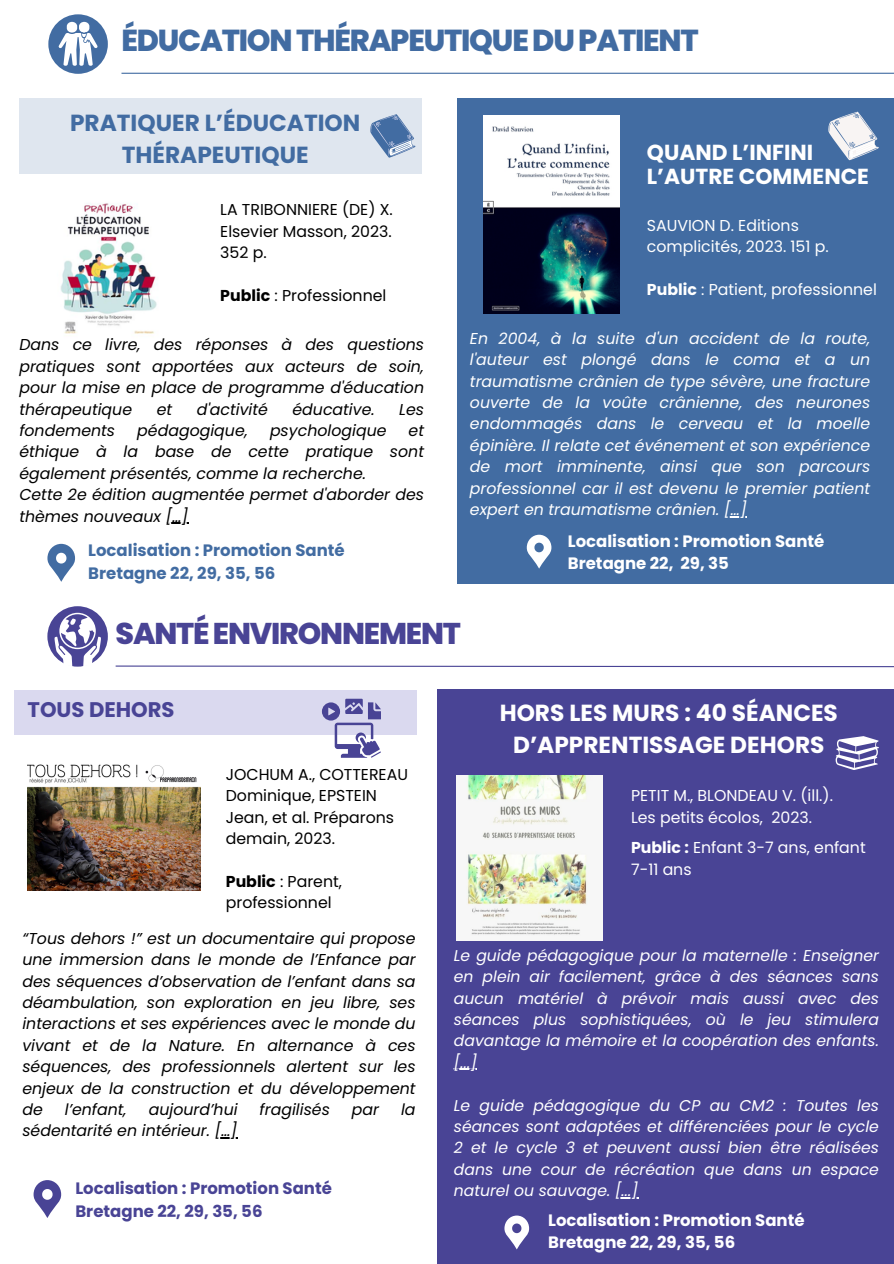
<style>
.page{position:relative;width:894px;height:1264px;background:#fff}
.page>*{position:absolute;margin:0;border:0;box-sizing:border-box;transform-origin:0 0}
.t1{font:800 30.3px "Poppins";letter-spacing:-.04em;color:#426ca2}
.t2{font:800 30px "Poppins";letter-spacing:-.04em;color:#494495}
.t3{font:700 23.25px/31.5px "Poppins";color:#fff;text-align:center}
.t4{font:700 23.25px/31.5px "Poppins";color:#426ca2;text-align:center}
.t5{font:700 21.75px/23.7px "Poppins";color:#fff}
.t6{font:700 21.15px "Poppins";color:#494495}
.t7{font:700 16.5px/22.5px "Poppins";color:#fff}
.t8{font:700 16.5px/22.5px "Poppins";color:#426ca2}
.t9{font:700 16.5px/22.5px "Poppins";color:#494495}
.t10{font:italic 15.75px/21.3px "Poppins";color:#000;text-align:justify}
.t11{font:italic 15.75px/21.3px "Poppins";color:#fff;text-align:justify}
.t12{font:15.75px/21.3px "Poppins";color:#000}
.t13{font:15.75px/21.3px "Poppins";color:#fff}
.t14{font:italic 15.6px/21.3px "Poppins";color:#fff;text-align:justify}
.s1{font-weight:700}
</style>
<div class="page">
<hr style="left:121px;top:73px;width:772px;height:1px;background:#426ca2">
<div style="left:19px;top:98px;width:402px;height:75px;background:#dfe6ef"></div>
<div style="left:456px;top:98px;width:437px;height:485px;background:#426ca2"></div>
<img style="left:60px;top:203px;width:97px;height:131px">
<img style="left:483px;top:116px;width:136px;height:198px">
<svg style="left:526px;top:534px;width:25px;height:34px"></svg>
<svg style="left:115px;top:665px;width:778px;height:2px;background:#9b98c4"></svg>
<div style="left:14px;top:689px;width:402px;height:45px;background:#dad9ef"></div>
<div style="left:437px;top:689px;width:456px;height:574px;background:#494495"></div>
<svg style="left:47px;top:544px;width:28px;height:38px"></svg>
<svg style="left:34px;top:1180px;width:27px;height:37px"></svg>
<img style="left:456px;top:775px;width:146px;height:165px">
<img style="left:28px;top:764px;width:173px;height:126px">
<svg style="left:828px;top:112px;width:50px;height:48px"></svg>
<svg style="left:504px;top:1215px;width:25px;height:34px"></svg>
<div style="left:48px;top:14px;width:60px;height:60px;background:#426ca2;border-radius:50%"></div>
<svg style="left:48px;top:15px;width:50px;height:51px"></svg>
<svg style="left:370px;top:114px;width:45px;height:44px"></svg>
<svg style="left:835px;top:736px;width:44px;height:33px"></svg>
<hr style="left:166px;top:522px;width:22px;height:2px;background:#000">
<svg style="left:729px;top:516px;width:17px;height:1px"></svg>
<svg style="left:220px;top:1137px;width:17px;height:1px"></svg>
<svg style="left:454px;top:1068px;width:23px;height:1px"></svg>
<svg style="left:620px;top:1197px;width:18px;height:1px"></svg>
<div style="left:47px;top:606px;width:61px;height:60px;background:#494495;border-radius:50%"></div>
<svg style="left:54px;top:612px;width:47px;height:54px"></svg>
<svg style="left:322px;top:698px;width:58px;height:59px"></svg>
<h1 class="t1" style="left:121px;top:19px;width:578px">ÉDUCATIONTHÉRAPEUTIQUEDUPATIENT</h1>
<h3 class="t4" style="left:70px;top:107px;width:292px">PRATIQUER L’ÉDUCATION<br>THÉRAPEUTIQUE</h3>
<p class="t12" style="left:220px;top:199px;width:174px;text-align:justify">LA TRIBONNIERE (DE) X.<br>Elsevier Masson, 2023.<br>352 p.</p>
<p class="t12" style="left:220px;top:284px;width:167px"><span class="s1">Public</span> : Professionnel</p>
<p class="t10" style="left:19px;top:334px;width:406px">Dans ce livre, des réponses à des questions pratiques sont apportées aux acteurs de soin, pour la mise en place de programme d'éducation thérapeutique</p>
<p class="t10" style="left:157px;top:398px;width:17px">et</p>
<p class="t10" style="left:197px;top:398px;width:73px">d'activité</p>
<p class="t10" style="left:292px;top:398px;width:84px">éducative.</p>
<p class="t10" style="left:399px;top:398px;width:26px">Les</p>
<p class="t10" style="left:19px;top:420px;width:97px">fondements</p>
<p class="t10" style="left:137px;top:420px;width:112px">pédagogique,</p>
<p class="t10" style="left:270px;top:420px;width:118px">psychologique</p>
<p class="t10" style="left:19px;top:420px;width:406px;text-align:left;text-indent:389px">et éthique à la base de cette pratique sont également présentés, comme la recherche.<br>Cette 2e édition augmentée permet d'aborder des thèmes nouveaux […]</p>
<p class="t8" style="left:88px;top:539px;width:258px">Localisation : Promotion Santé<br>Bretagne 22, 29, 35, 56</p>
<h3 class="t5" style="left:646px;top:141px;width:223px">QUAND L’INFINI<br>L’AUTRE COMMENCE</h3>
<p class="t13" style="left:646px;top:215px;width:183px">SAUVION D. Editions complicités, 2023. 151 p.</p>
<p class="t13" style="left:646px;top:279px;width:231px"><span class="s1">Public</span> : Patient, professionnel</p>
<p class="t11" style="left:470px;top:328px;width:401px">En 2004, à la suite d'un accident de la route, l'auteur est plongé dans le coma et a un traumatisme crânien de type sévère, une fracture ouverte de la voûte crânienne, des neurones endommagés dans le cerveau et la moelle épinière. Il relate cet événement et son expérience de mort imminente, ainsi que son parcours professionnel car il est devenu le premier patient expert en traumatisme crânien. […]</p>
<p class="t7" style="left:567px;top:529px;width:258px">Localisation : Promotion Santé<br>Bretagne 22, 29, 35</p>
<h2 class="t2" style="left:116px;top:612px;width:347px">SANTÉENVIRONNEMENT</h2>
<h3 class="t6" style="left:28px;top:695px;width:148px">TOUS DEHORS</h3>
<h3 class="t3" style="left:499px;top:697px;width:339px">HORS LES MURS : 40 SÉANCES<br>D’APPRENTISSAGE DEHORS</h3>
<p class="t12" style="left:226px;top:764px;width:183px">JOCHUM A., COTTEREAU<br>Dominique, EPSTEIN<br>Jean, et al. Préparons demain, 2023.</p>
<p class="t12" style="left:226px;top:870px;width:118px"><span class="s1">Public</span> : Parent, professionnel</p>
<p class="t10" style="left:22px;top:927px;width:394px">“Tous dehors !” est un documentaire qui propose une immersion dans le monde de l’Enfance par des séquences d’observation de l’enfant dans sa déambulation, son exploration en jeu libre, ses interactions et ses expériences avec le monde du vivant et de la Nature. En alternance à ces séquences, des professionnels alertent sur les enjeux de la construction et du développement de</p>
<p class="t10" style="left:65px;top:1098px;width:63px">l’enfant,</p>
<p class="t10" style="left:149px;top:1098px;width:90px">aujourd’hui</p>
<p class="t10" style="left:259px;top:1098px;width:72px">fragilisés</p>
<p class="t10" style="left:352px;top:1098px;width:29px">par</p>
<p class="t10" style="left:401px;top:1098px;width:16px">la</p>
<p class="t10" style="left:22px;top:1120px;width:216px">sédentarité en intérieur. […]</p>
<p class="t9" style="left:75px;top:1177px;width:258px">Localisation : Promotion Santé<br>Bretagne 22, 29, 35, 56</p>
<p class="t13" style="left:631px;top:785px;width:203px">PETIT M., BLONDEAU V. (ill.).<br>Les petits écolos, 2023.</p>
<p class="t13" style="left:631px;top:837px;width:236px"><span class="s1">Public :</span> Enfant 3-7 ans, enfant<br>7-11 ans</p>
<p class="t14" style="left:454px;top:944px;width:426px">Le guide pédagogique pour la maternelle : Enseigner en plein air facilement, grâce à des séances sans aucun matériel à prévoir mais aussi avec des séances plus sophistiquées, où le jeu stimulera davantage la mémoire et la coopération des enfants. [...]</p>
<p class="t14" style="left:454px;top:1094px;width:426px">Le guide pédagogique du CP au CM2 : Toutes les séances sont adaptées et différenciées pour le cycle 2 et le cycle 3 et peuvent aussi bien être réalisées dans une cour de récréation que dans un espace naturel ou sauvage. [...]</p>
<p class="t7" style="left:548px;top:1208px;width:258px">Localisation : Promotion Santé<br>Bretagne 22, 29, 35, 56</p>
</div>
